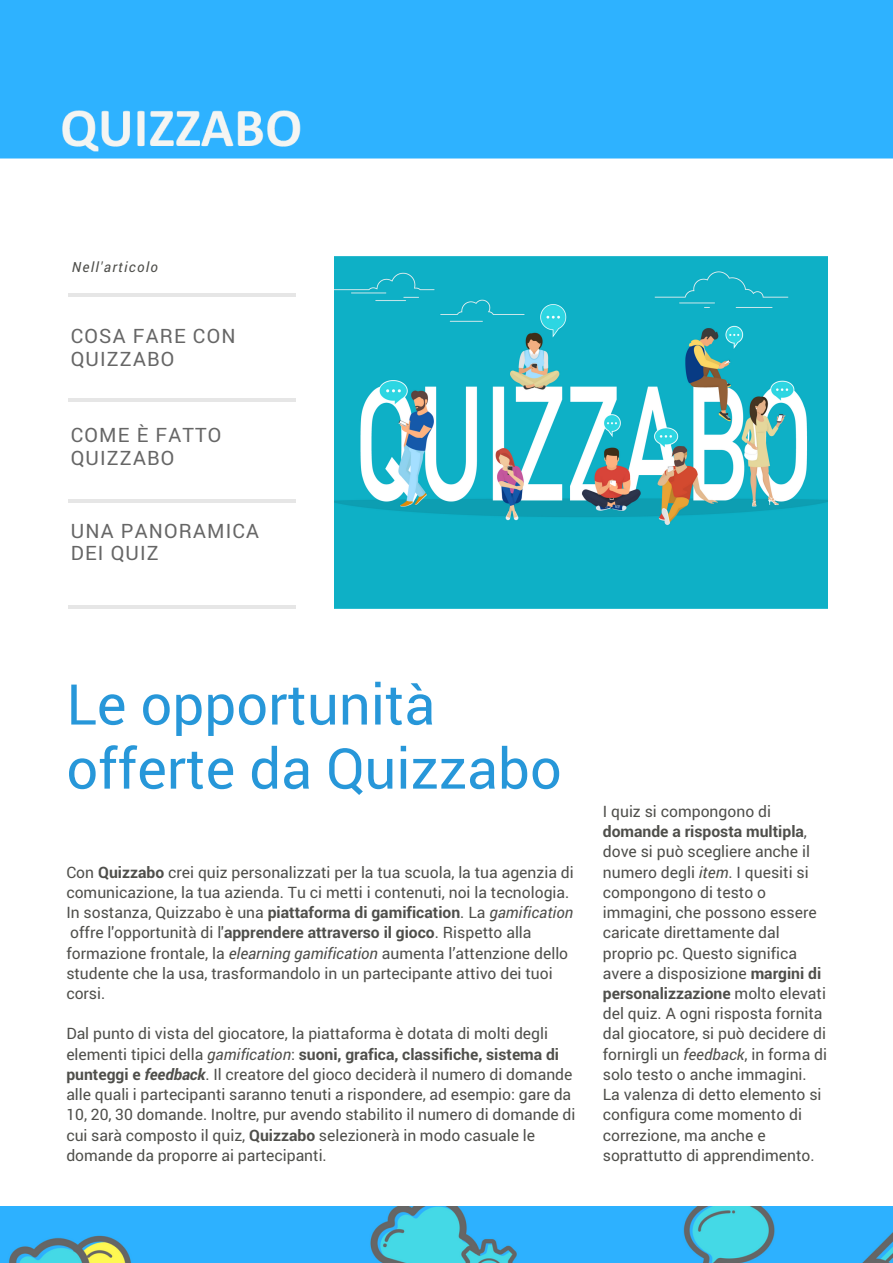
<style>
.page{position:relative;width:893px;height:1263px;background:#fff}
.page>*{position:absolute;margin:0;border:0;box-sizing:border-box;transform-origin:0 0}
.t1{font:56.25px/64.1px "Roboto";color:#2797d9}
.t2{font:19.8px/22.5px "Roboto";letter-spacing:.06em;color:#666}
.t3{font:15.75px/20.2px "Roboto";color:#4f4f4b}
.t4{font:italic 14.1px "Roboto";letter-spacing:.09em;color:#4f4f4b}
.s1{font-weight:700}
.s2{font-style:italic}
.s3{font-weight:700;font-style:italic}
</style>
<div class="page">
<div style="left:0;top:0;width:892px;height:158px;background:#2eb2ff"></div>
<img style="left:334px;top:256px;width:493px;height:352px">
<hr style="left:68px;top:293px;width:227px;height:4px;background:#e6e6e6">
<hr style="left:68px;top:398px;width:227px;height:3px;background:#000">
<hr style="left:68px;top:499px;width:227px;height:3px;background:#000">
<hr style="left:68px;top:605px;width:227px;height:3px;background:#000">
<img style="left:63px;top:110px;width:237px;height:49px">
<img style="left:0;top:1206px;width:892px;height:56px">
<p class="t4" style="left:72px;top:257px;width:88px">Nell'articolo</p>
<p class="t2" style="left:71px;top:324px;width:166px">COSA FARE CON<br>QUIZZABO</p>
<p class="t2" style="left:71px;top:423px;width:152px">COME È FATTO<br>QUIZZABO</p>
<p class="t2" style="left:71px;top:519px;width:190px">UNA PANORAMICA<br>DEI QUIZ</p>
<h1 class="t1" style="left:66px;top:671px;width:497px">Le opportunità offerte da Quizzabo</h1>
<p class="t3" style="left:66px;top:861px;width:509px">Con <span class="s1">Quizzabo</span> crei quiz personalizzati per la tua scuola, la tua agenzia di comunicazione, la tua azienda. Tu ci metti i contenuti, noi la tecnologia.<br>In sostanza, Quizzabo è una <span class="s1">piattaforma di gamification</span>. La <span class="s2">gamification </span>offre l'opportunità di l'<span class="s1">apprendere attraverso il gioco</span>. Rispetto alla formazione frontale, la <span class="s2">elearning gamification</span> aumenta l’attenzione dello studente che la usa, trasformandolo in un partecipante attivo dei tuoi corsi.</p>
<p class="t3" style="left:66px;top:1023px;width:510px">Dal punto di vista del giocatore, la piattaforma è dotata di molti degli elementi tipici della <span class="s2">gamification</span>: <span class="s1">suoni, grafica, classifiche, sistema di punteggi e</span> <span class="s3">feedback</span>. Il creatore del gioco deciderà il numero di domande alle quali i partecipanti saranno tenuti a rispondere, ad esempio: gare da 10, 20, 30 domande. Inoltre, pur avendo stabilito il numero di domande di cui sarà composto il quiz, <span class="s1">Quizzabo</span> selezionerà in modo casuale le domande da proporre ai partecipanti.</p>
<p class="t3" style="left:602px;top:801px;width:226px">I quiz si compongono di <span class="s1">domande a risposta multipla</span>, dove si può scegliere anche il numero degli <span class="s2">item</span>. I quesiti si compongono di testo o immagini, che possono essere caricate direttamente dal proprio pc. Questo significa avere a disposizione <span class="s1">margini di personalizzazione</span> molto elevati del quiz. A ogni risposta fornita dal giocatore, si può decidere di fornirgli un <span class="s2">feedback</span>, in forma di solo testo o anche immagini.<br>La valenza di detto elemento si configura come momento di correzione, ma anche e soprattutto di apprendimento.</p>
</div>
